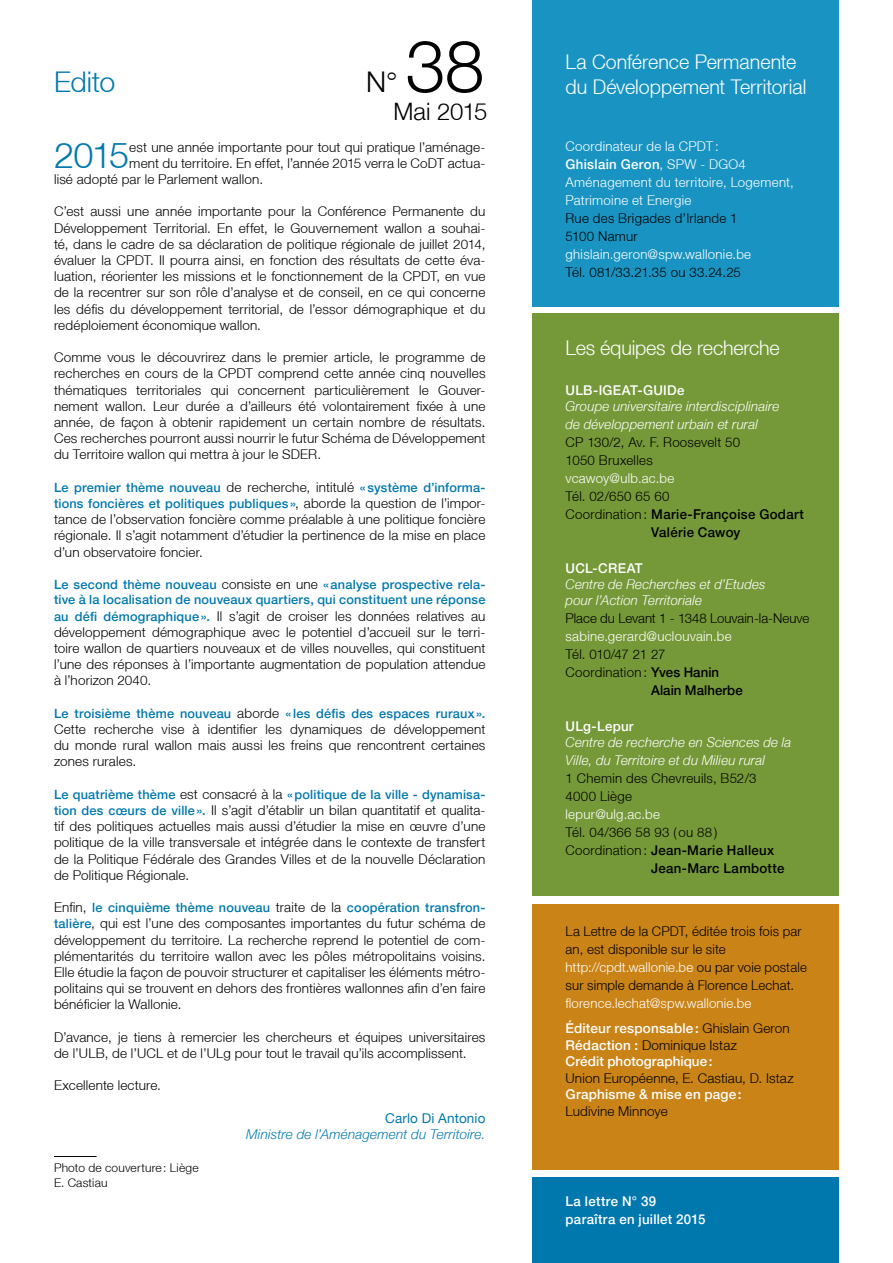
<style>
.page{position:relative;width:893px;height:1263px;background:#fff}
.page>*{position:absolute;margin:0;border:0;box-sizing:border-box;transform-origin:0 0}
.t1{font:300 72px "Helvetica Neue LT";color:#000}
.t2{font:300 36.15px "Helvetica Neue LT";color:#0078ae}
.t3{font:300 28.5px "Helvetica Neue LT";letter-spacing:-.01em;color:#0078ae}
.t4{font:300 28.5px "Helvetica Neue LT";color:#000}
.t5{font:300 24px "Helvetica Neue LT";letter-spacing:-.02em;color:#000}
.t6{font:300 20.25px/25.2px "Helvetica Neue LT";color:#fff}
.t7{font:300 13.5px/16.2px "Helvetica Neue LT";letter-spacing:.015em;color:#000;text-align:justify}
.t8{font:300 13.5px/18px "Helvetica Neue LT";letter-spacing:.02em;color:#fff}
.t9{font:italic 300 13.5px/18px "Helvetica Neue LT";letter-spacing:.015em;color:#fff}
.t10{font:500 13.5px/16.5px "Helvetica Neue LT";letter-spacing:.02em;color:#fff}
.t11{font:500 13.5px "Helvetica Neue LT";letter-spacing:.02em;color:#000}
.t12{font:italic 300 13.5px "Helvetica Neue LT";letter-spacing:.015em;color:#0078ae}
.t13{font:13.5px "Helvetica Neue LT";letter-spacing:.01em;color:#0078ae}
.t14{font:300 13.5px "Helvetica Neue LT";letter-spacing:-.02em;color:#000}
.t15{font:500 12.75px/16.2px "Helvetica Neue LT";letter-spacing:.015em;color:#0078ae}
.t16{font:300 12px/14.4px "Helvetica Neue LT";letter-spacing:.015em;color:#000}
.s1{font-weight:300;font-size:13.5px;color:#000}
.s2{font-weight:500;font-size:12.75px;color:#0078ae}
.s3{font-weight:500}
.s4{font-weight:300}
.s5{color:#fff}
.s6{color:#000}
.s7{font-weight:300;color:#000}
</style>
<div class="page">
<div style="left:533px;top:0;width:306px;height:306px;background:#1994c2"></div>
<div style="left:533px;top:905px;width:306px;height:265px;background:#ca8316"></div>
<div style="left:533px;top:313px;width:306px;height:583px;background:#759939"></div>
<div style="left:533px;top:1178px;width:306px;height:85px;background:#0078ae"></div>
<hr style="left:54px;top:1156px;width:43px;height:1px;background:#000">
<hr style="left:892px;top:408px;width:1px;height:122px;background:#759939">
<h3 class="t3" style="left:54px;top:64px;width:63px">Edito</h3>
<h3 class="t4" style="left:366px;top:64px;width:33px">N°</h3>
<h1 class="t1" style="left:405px;top:22px;width:81px">38</h1>
<h3 class="t5" style="left:394px;top:97px;width:95px">Mai 2015</h3>
<h2 class="t2" style="left:54px;top:133px;width:77px">2015</h2>
<p class="t7" style="left:129px;top:138px;width:358px">est une année importante pour tout qui pratique l’aménage-</p>
<p class="t7" style="left:129px;top:155px;width:358px">ment du territoire. En effet, l’année 2015 verra le CoDT actua-</p>
<p class="t7" style="left:54px;top:171px;width:211px">lisé adopté par le Parlement wallon.</p>
<p class="t7" style="left:54px;top:203px;width:433px">C’est aussi une année importante pour la Conférence Permanente du Développement Territorial. En effet, le Gouvernement wallon a souhai&shy;té, dans le cadre de sa déclaration de politique régionale de juillet 2014, évaluer la CPDT. Il pourra ainsi, en fonction des résultats de cette éva&shy;luation, réorienter les missions et le fonctionnement de la CPDT, en vue de la recentrer sur son rôle d’analyse et de conseil, en ce qui concerne les défis du développement territorial, de l’essor démographique et du redéploiement économique wallon.</p>
<p class="t7" style="left:54px;top:349px;width:433px">Comme vous le découvrirez dans le premier article, le programme de recherches en cours de la CPDT comprend cette année cinq nouvelles thématiques territoriales qui concernent particulièrement le Gouver&shy;nement wallon. Leur durée a d’ailleurs été volontairement fixée à une année, de façon à obtenir rapidement un certain nombre de résultats.<br>Ces recherches pourront aussi nourrir le futur Schéma de Développement du Territoire wallon qui mettra à jour le SDER.</p>
<p class="t15" style="left:54px;top:479px;width:433px">Le premier thème nouveau <span class="s1">de recherche, intitulé</span> «système d’informa&shy;tions foncières et politiques publiques»<span class="s1">, aborde la question de l’impor-</span></p>
<p class="t7" style="left:54px;top:511px;width:433px">tance de l’observation foncière comme préalable à une politique foncière régionale. Il s’agit notamment d’étudier la pertinence de la mise en place d’un observatoire foncier.</p>
<p class="t15" style="left:54px;top:577px;width:433px;line-height:15.3px">Le second thème nouveau <span class="s1">consiste en une</span> «analyse prospective rela&shy;tive à la localisation de nouveaux quartiers, qui constituent une réponse</p>
<p class="t7" style="left:54px;top:607px;width:433px"><span class="s2">au défi démographique».</span> Il s’agit de croiser les données relatives au développement démographique avec le potentiel d’accueil sur le terri&shy;toire wallon de quartiers nouveaux et de villes nouvelles, qui constituent l’une des réponses à l’importante augmentation de population attendue à l’horizon 2040.</p>
<p class="t15" style="left:54px;top:705px;width:433px">Le troisième thème nouveau <span class="s1">aborde</span> « les défis des espaces ruraux».</p>
<p class="t7" style="left:54px;top:721px;width:433px">Cette recherche vise à identifier les dynamiques de développement du monde rural wallon mais aussi les freins que rencontrent certaines zones rurales.</p>
<p class="t15" style="left:54px;top:786px;width:433px">Le quatrième thème <span class="s1">est consacré à la</span> «politique de la ville - dynamisa-</p>
<p class="t7" style="left:54px;top:802px;width:433px"><span class="s2">tion des cœurs de ville».</span> Il s’agit d’établir un bilan quantitatif et qualita&shy;tif des politiques actuelles mais aussi d’étudier la mise en œuvre d’une politique de la ville transversale et intégrée dans le contexte de transfert de la Politique Fédérale des Grandes Villes et de la nouvelle Déclaration de Politique Régionale.</p>
<p class="t15" style="left:54px;top:899px;width:433px"><span class="s1">Enfin,</span> le cinquième thème nouveau <span class="s1">traite de la</span> coopération transfron-</p>
<p class="t7" style="left:54px;top:915px;width:433px"><span class="s2">talière</span>, qui est l’une des composantes importantes du futur schéma de développement du territoire. La recherche reprend le potentiel de com&shy;plémentarités du territoire wallon avec les pôles métropolitains voisins.<br>Elle étudie la façon de pouvoir structurer et capitaliser les éléments métro&shy;politains qui se trouvent en dehors des frontières wallonnes afin d’en faire bénéficier la Wallonie.</p>
<p class="t7" style="left:54px;top:1029px;width:433px">D’avance, je tiens à remercier les chercheurs et équipes universitaires de l’ULB, de l’UCL et de l’ULg pour tout le travail qu’ils accomplissent.</p>
<p class="t7" style="left:54px;top:1077px;width:108px">Excellente lecture.</p>
<p class="t13" style="left:385px;top:1110px;width:102px">Carlo Di Antonio</p>
<p class="t12" style="left:246px;top:1126px;width:241px">Ministre de l’Aménagement du Territoire.</p>
<p class="t16" style="left:54px;top:1160px;width:146px">Photo de couverture: Liège<br>E. Castiau</p>
<h3 class="t6" style="left:566px;top:48px;width:242px">La Conférence Permanente du Développement Territorial</h3>
<p class="t8" style="left:566px;top:137px;width:230px">Coordinateur de la CPDT :<br><span class="s3">Ghislain Geron</span>, SPW - DGO4<br>Aménagement du territoire, Logement,<br>Patrimoine et Energie</p>
<p class="t7" style="left:566px;top:209px;width:173px;line-height:18px">Rue des Brigades d’Irlande 1<br>5100 Namur</p>
<p class="t8" style="left:566px;top:245px;width:187px">ghislain.geron@spw.wallonie.be</p>
<p class="t7" style="left:566px;top:264px;width:177px">Tél. 081/33.21.35 ou 33.24.25</p>
<h3 class="t6" style="left:566px;top:335px;width:216px">Les équipes de recherche</h3>
<p class="t10" style="left:566px;top:381px;width:120px">ULB-IGEAT-GUIDe</p>
<p class="t9" style="left:566px;top:397px;width:215px">Groupe universitaire interdisciplinaire de développement urbain et rural</p>
<p class="t7" style="left:566px;top:433px;width:176px;line-height:18px">CP 130/2, Av. F. Roosevelt 50<br>1050 Bruxelles</p>
<p class="t8" style="left:566px;top:469px;width:110px">vcawoy@ulb.ac.be</p>
<p class="t7" style="left:566px;top:487px;width:106px">Tél. 02/650 65 60</p>
<p class="t11" style="left:566px;top:506px;width:240px"><span class="s4">Coordination :</span> Marie-Françoise Godart</p>
<p class="t11" style="left:651px;top:524px;width:91px">Valérie Cawoy</p>
<p class="t10" style="left:566px;top:559px;width:79px">UCL-CREAT</p>
<p class="t9" style="left:566px;top:576px;width:202px;line-height:16.2px">Centre de Recherches et d’Etudes pour l’Action Territoriale</p>
<p class="t7" style="left:566px;top:610px;width:245px">Place du Levant 1 - 1348 Louvain-la-Neuve</p>
<p class="t8" style="left:566px;top:627px;width:168px">sabine.gerard@uclouvain.be</p>
<p class="t14" style="left:566px;top:646px;width:102px">Tél. 010/47 21 27</p>
<p class="t7" style="left:566px;top:664px;width:155px">Coordination : <span class="s3">Yves Hanin</span></p>
<p class="t11" style="left:651px;top:682px;width:93px">Alain Malherbe</p>
<p class="t10" style="left:566px;top:718px;width:70px">ULg-Lepur</p>
<p class="t9" style="left:566px;top:733px;width:227px">Centre de recherche en Sciences de la<br>Ville, du Territoire et du Milieu rural</p>
<p class="t7" style="left:566px;top:769px;width:192px;line-height:18px">1 Chemin des Chevreuils, B52/3<br>4000 Liège</p>
<p class="t8" style="left:566px;top:805px;width:96px">lepur@ulg.ac.be</p>
<p class="t7" style="left:566px;top:824px;width:153px">Tél. 04/366 58 93 ( ou 88 )</p>
<p class="t11" style="left:566px;top:842px;width:210px"><span class="s4">Coordination :</span> Jean-Marie Halleux</p>
<p class="t11" style="left:651px;top:860px;width:135px">Jean-Marc Lambotte</p>
<p class="t7" style="left:566px;top:922px;width:243px;line-height:18px;text-align:left">La Lettre de la CPDT, éditée trois fois par an, est disponible sur le site <span class="s5">http://cpdt.wallonie.be</span> ou par voie postale sur simple demande à Florence Lechat.</p>
<p class="t8" style="left:566px;top:990px;width:226px;line-height:25px">florence.lechat@spw.wallonie.be<br><span class="s3">Éditeur responsable:</span> <span class="s6">Ghislain Geron</span></p>
<p class="t10" style="left:566px;top:1036px;width:173px">Rédaction : <span class="s7">Dominique Istaz<br></span>Crédit photographique:</p>
<p class="t7" style="left:566px;top:1069px;width:230px">Union Européenne, E. Castiau, D. Istaz</p>
<p class="t10" style="left:566px;top:1086px;width:178px">Graphisme &amp; mise en page:</p>
<p class="t7" style="left:566px;top:1102px;width:104px">Ludivine Minnoye</p>
<p class="t10" style="left:566px;top:1192px;width:142px;line-height:18px">La lettre N° 39 paraîtra en juillet 2015</p>
</div>
